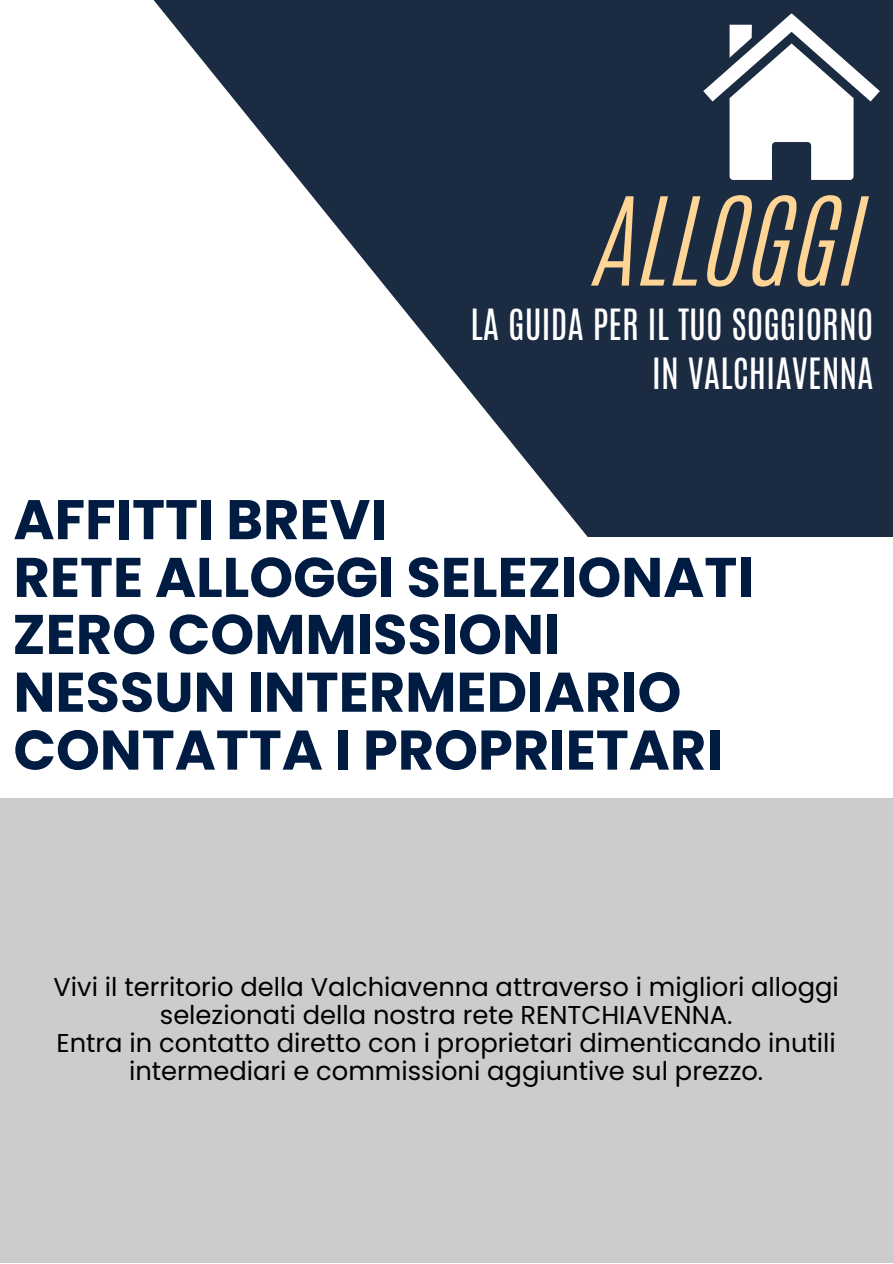
<style>
.page{position:relative;width:893px;height:1264px;background:#fff}
.page>*{position:absolute;margin:0;border:0;box-sizing:border-box;transform-origin:0 0}
.t1{font:103.8px "CA Generated";color:#ffd596}
.t2{font:700 55.8px "Poppins";color:#001c42}
.t3{font:36px "Antonio";color:#fff}
.t4{font:25.8px/28px "Poppins";color:#000;text-align:center}
</style>
<div class="page">
<svg style="left:153px;top:0;width:739px;height:537px;fill:#1b2b42"></svg>
<svg style="left:703px;top:14px;width:176px;height:166px"></svg>
<div style="left:0;top:798px;width:892px;height:464px;background:#ccc"></div>
<p class="t1" style="left:598px;top:167px;width:271px">ALLOGGI</p>
<p class="t2" style="left:13px;top:480px;width:375px">AFFITTI BREVI</p>
<p class="t3" style="left:470px;top:299px;width:404px">LA GUIDA PER IL TUO SOGGIORNO</p>
<p class="t3" style="left:651px;top:348px;width:223px">IN VALCHIAVENNA</p>
<p class="t2" style="left:13px;top:538px;width:741px">RETE ALLOGGI SELEZIONATI</p>
<p class="t2" style="left:12px;top:595px;width:549px">ZERO COMMISSIONI</p>
<p class="t2" style="left:13px;top:653px;width:669px">NESSUN INTERMEDIARIO</p>
<p class="t2" style="left:13px;top:711px;width:710px">CONTATTA I PROPRIETARI</p>
<p class="t4" style="left:53px;top:972px;width:787px">Vivi il territorio della Valchiavenna attraverso i migliori alloggi selezionati della nostra rete RENTCHIAVENNA.</p>
<p class="t4" style="left:56px;top:1029px;width:780px">Entra in contatto diretto con i proprietari dimenticando inutili intermediari e commissioni aggiuntive sul prezzo.</p>
</div>
